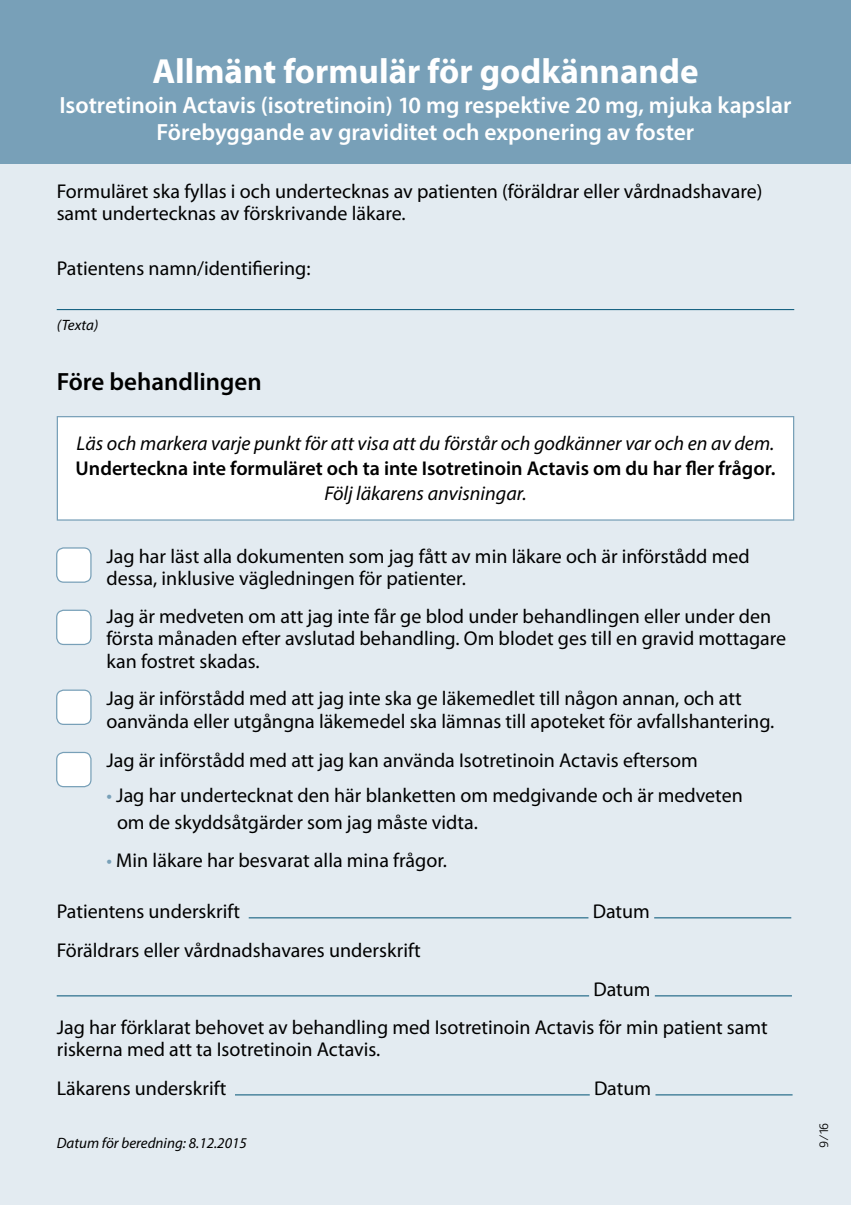
<style>
.page{position:relative;width:851px;height:1205px;background:#fff}
.page>*{position:absolute;margin:0;border:0;box-sizing:border-box;transform-origin:0 0}
.t1{font:700 35px "Myriad Pro";color:#fff}
.t2{font:600 25px "Myriad Pro";color:#000}
.t3{font:600 23.5px/27.5px "Myriad Pro";color:#fff;text-align:center}
.t4{font:20px/22.5px "Myriad Pro";color:#000}
.t5{font:italic 20px "Myriad Pro";color:#000}
.t6{font:600 20px "Myriad Pro";color:#000}
.t7{font:italic 15px "Myriad Pro";color:#000}
.t8{font:12.5px "Prelo";color:#000}
.s1{color:#78a0b8}
</style>
<div class="page">
<div style="left:0;top:0;width:850px;height:1205px;background:#e3ebf1"></div>
<div style="left:57px;top:416px;width:737px;height:105px;background:#fff;border:1px solid #78a0b8"></div>
<div style="left:57px;top:610px;width:34px;height:34px;background:#fff;border-radius:7px"></div>
<div style="left:56px;top:610px;width:36px;height:35px;border:1px solid #78a0b8;border-radius:7px"></div>
<div style="left:57px;top:548px;width:34px;height:34px;background:#fff;border-radius:7px"></div>
<div style="left:56px;top:547px;width:36px;height:36px;border:1px solid #78a0b8;border-radius:7px"></div>
<div style="left:57px;top:752px;width:34px;height:34px;background:#fff;border-radius:7px"></div>
<div style="left:56px;top:752px;width:36px;height:35px;border:1px solid #78a0b8;border-radius:7px"></div>
<div style="left:57px;top:690px;width:34px;height:34px;background:#fff;border-radius:7px"></div>
<div style="left:56px;top:689px;width:36px;height:36px;border:1px solid #78a0b8;border-radius:7px"></div>
<div style="left:0;top:0;width:850px;height:163px;background:#78a0b8"></div>
<hr style="left:249px;top:917px;width:339px;height:1px;background:#005275">
<hr style="left:654px;top:917px;width:137px;height:1px;background:#005275">
<hr style="left:57px;top:995px;width:532px;height:1px;background:#005275">
<hr style="left:654px;top:995px;width:137px;height:1px;background:#005275">
<hr style="left:235px;top:1094px;width:354px;height:1px;background:#005275">
<hr style="left:655px;top:1094px;width:137px;height:1px;background:#005275">
<hr style="left:57px;top:309px;width:737px;height:1px;background:#005275">
<h1 class="t1" style="left:152px;top:48px;width:547px">Allmänt formulär för godkännande</h1>
<p class="t3" style="left:59px;top:91px;width:733px">Isotretinoin Actavis (isotretinoin) 10 mg respektive 20 mg, mjuka kapslar<br>Förebyggande av graviditet och exponering av foster</p>
<p class="t4" style="left:57px;top:180px;width:707px">Formuläret ska fyllas i och undertecknas av patienten (föräldrar eller vårdnadshavare) samt undertecknas av förskrivande läkare.</p>
<p class="t4" style="left:57px;top:256px;width:255px">Patientens namn/identifiering:</p>
<p class="t7" style="left:57px;top:316px;width:43px">(Texta)</p>
<p class="t2" style="left:57px;top:366px;width:206px">Före behandlingen</p>
<p class="t5" style="left:77px;top:431px;width:699px">Läs och markera varje punkt för att visa att du förstår och godkänner var och en av dem.</p>
<p class="t6" style="left:76px;top:456px;width:701px">Underteckna inte formuläret och ta inte Isotretinoin Actavis om du har fler frågor.</p>
<p class="t5" style="left:324px;top:481px;width:204px">Följ läkarens anvisningar.</p>
<p class="t4" style="left:106px;top:544px;width:644px">Jag har läst alla dokumenten som jag fått av min läkare och är införstådd med dessa, inklusive vägledningen för patienter.</p>
<p class="t4" style="left:106px;top:604px;width:681px">Jag är medveten om att jag inte får ge blod under behandlingen eller under den första månaden efter avslutad behandling. Om blodet ges till en gravid mottagare kan fostret skadas.</p>
<p class="t4" style="left:106px;top:687px;width:669px">Jag är införstådd med att jag inte ska ge läkemedlet till någon annan, och att oanvända eller utgångna läkemedel ska lämnas till apoteket för avfallshantering.</p>
<p class="t4" style="left:106px;top:748px;width:593px">Jag är införstådd med att jag kan använda Isotretinoin Actavis eftersom</p>
<p class="t4" style="left:117px;top:781px;width:627px;line-height:27.5px;text-indent:-11px"><span class="s1">•</span> Jag har undertecknat den här blanketten om medgivande och är medveten om de skyddsåtgärder som jag måste vidta.</p>
<p class="t4" style="left:106px;top:848px;width:342px"><span class="s1">•</span> Min läkare har besvarat alla mina frågor.</p>
<p class="t4" style="left:57px;top:900px;width:185px">Patientens underskrift</p>
<p class="t4" style="left:592px;top:900px;width:59px">Datum</p>
<p class="t4" style="left:57px;top:939px;width:365px">Föräldrars eller vårdnadshavares underskrift</p>
<p class="t4" style="left:57px;top:970px;width:712px;line-height:37.5px;text-indent:536px">Datum<br>Jag har förklarat behovet av behandling med Isotretinoin Actavis för min patient samt</p>
<p class="t4" style="left:57px;top:1029px;width:325px;line-height:39px">riskerna med att ta Isotretinoin Actavis.<br>Läkarens underskrift</p>
<p class="t4" style="left:594px;top:1077px;width:59px">Datum</p>
<p class="t7" style="left:57px;top:1134px;width:191px">Datum för beredning: 8.12.2015</p>
<p class="t8" style="left:816px;top:1148px;width:27px;rotate:-90deg">9/16</p>
</div>
